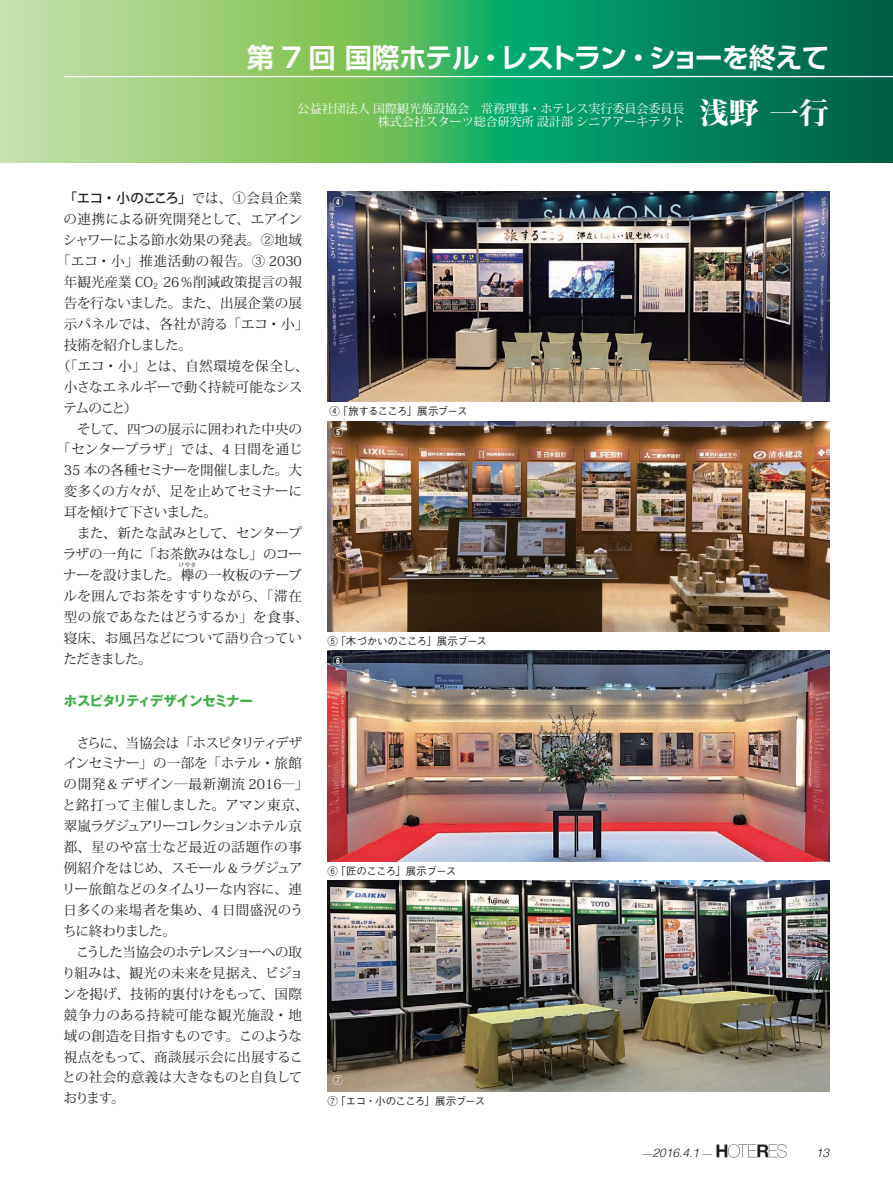
<style>
.page{position:relative;width:893px;height:1191px;background:#fff}
.page>*{position:absolute;margin:0;border:0;box-sizing:border-box;transform-origin:0 0}
.t1{font:30px "Midashi Min Pro MA31";color:#fff}
.t2{font:700 27.3px "Shin Go Pr 5 De";letter-spacing:-.035em;color:#fff}
.t3{font:13.5px/20.9px "Koz Min Pro";color:#231f20}
.t4{font:13.5px "Koz Min Pro";letter-spacing:-.06em;color:#231f20}
.t5{font:13.5px "Koz Min Pro";letter-spacing:.035em;color:#231f20}
.t6{font:13.5px "Koz Min Pro";letter-spacing:.02em;color:#231f20}
.t7{font:13.5px "Koz Min Pro";letter-spacing:-.04em;color:#231f20}
.t8{font:500 13.5px "Koz Go Pr 6 N";letter-spacing:-.065em;color:#231f20}
.t9{font:13.5px "Koz Min Pro";letter-spacing:-.035em;color:#231f20}
.t10{font:13.5px "Koz Min Pro";letter-spacing:-.02em;color:#231f20}
.t11{font:700 13.5px "Gothic MB101 Pro";letter-spacing:-.075em;color:#40ae49}
.t12{font:12px/13.5px "Koz Min Pro";color:#fff;text-align:right}
.t13{font:italic 300 12px "Helvetica";color:#231f20}
.t14{font:500 10.5px "Gothic BBB Pro";letter-spacing:-.065em;color:#231f20}
.t15{font:10.5px "Midashi Go Pro MB31";color:#fff}
.t16{font:500 10.5px "Gothic BBB Pro";color:#fff}
.t17{font:6px "Koz Min Pr 6 N";color:#231f20}
.s1{font-family:"Koz Min Pro";font-weight:400}
.s2{font-family:"Koz Min Pr 6 N";font-weight:200;font-style:normal;font-size:10.5px}
</style>
<div class="page">
<svg style="left:716px;top:1144px;width:71px;height:13px"></svg>
<svg style="left:0;top:0;width:893px;height:163px;background:#4cab69"></svg>
<hr style="left:64px;top:76px;width:829px;height:1px;background:#fff">
<img style="left:327px;top:191px;width:502px;height:211px">
<img style="left:327px;top:421px;width:502px;height:210px">
<img style="left:327px;top:651px;width:502px;height:210px">
<img style="left:327px;top:880px;width:502px;height:211px">
<h2 class="t2" style="left:247px;top:35px;width:584px">第 7 回 国際ホテル・レストラン・ショーを終えて</h2>
<p class="t12" style="left:298px;top:101px;width:388px">公益社団法人 国際観光施設協会　常務理事・ホテレス実行委員会委員長株式会社スターツ総合研究所 設計部 シニアアーキテクト</p>
<h1 class="t1" style="left:699px;top:90px;width:131px">浅野 一行</h1>
<p class="t8" style="left:64px;top:191px;width:240px">「エコ・小のこころ」<span class="s1">では、①会員企業</span></p>
<p class="t3" style="left:64px;top:208px;width:240px">の連携による研究開発として、エアイン</p>
<p class="t3" style="left:63px;top:229px;width:240px">シャワーによる節水効果の発表。②地域</p>
<p class="t5" style="left:57px;top:251px;width:246px">「エコ・小」推進活動の報告。③ 2030</p>
<p class="t3" style="left:64px;top:271px;width:240px">年観光産業 CO<sub>2</sub> 26％削減政策提言の報</p>
<p class="t3" style="left:64px;top:292px;width:240px">告を行ないました。また、出展企業の展</p>
<p class="t3" style="left:64px;top:313px;width:246px">示パネルでは、各社が誇る「エコ・小」</p>
<p class="t4" style="left:64px;top:335px;width:129px">技術を紹介しました。</p>
<p class="t6" style="left:57px;top:356px;width:253px">（「エコ・小」とは、自然環境を保全し、</p>
<p class="t3" style="left:64px;top:376px;width:240px">小さなエネルギーで動く持続可能なシス</p>
<p class="t3" style="left:63px;top:397px;width:75px">テムのこと）</p>
<p class="t3" style="left:64px;top:418px;width:240px">　そして、四つの展示に囲われた中央の</p>
<p class="t3" style="left:57px;top:438px;width:247px">「センタープラザ」では、4 日間を通じ</p>
<p class="t7" style="left:64px;top:461px;width:240px">35 本の各種セミナーを開催しました。大</p>
<p class="t3" style="left:64px;top:480px;width:240px">変多くの方々が、足を止めてセミナーに</p>
<p class="t4" style="left:64px;top:503px;width:155px">耳を傾けて下さいました。</p>
<p class="t9" style="left:64px;top:524px;width:240px">　また、新たな試みとして、センタープ</p>
<p class="t3" style="left:63px;top:543px;width:241px">ラザの一角に「お茶飲みはなし」のコー</p>
<p class="t10" style="left:63px;top:565px;width:240px">ナーを設けました。欅の一枚板のテーブ</p>
<p class="t17" style="left:179px;top:562px;width:19px">けやき</p>
<p class="t3" style="left:63px;top:585px;width:246px">ルを囲んでお茶をすすりながら、「滞在型の旅であなたはどうするか」を食事、寝床、お風呂などについて語り合っていただきました。</p>
<p class="t11" style="left:64px;top:689px;width:191px">ホスピタリティデザインセミナー</p>
<p class="t3" style="left:62px;top:731px;width:248px">　さらに、当協会は「ホスピタリティデザインセミナー」の一部を「ホテル・旅館の開発＆デザイン―最新潮流 2016―」と銘打って主催しました。アマン東京、翠嵐ラグジュアリーコレクションホテル京都、星のや富士など最近の話題作の事例紹介をはじめ、スモール＆ラグジュアリー旅館などのタイムリーな内容に、連日多くの来場者を集め、4 日間盛況のうちに終わりました。<br>　こうした当協会のホテレスショーへの取り組みは、観光の未来を見据え、ビジョンを掲げ、技術的裏付けをもって、国際競争力のある持続可能な観光施設・地域の創造を目指すものです。このような視点をもって、商談展示会に出展することの社会的意義は大きなものと自負しております。</p>
<p class="t15" style="left:333px;top:194px;width:12px">④</p>
<p class="t14" style="left:330px;top:403px;width:139px">④「旅するこころ」展示ブース</p>
<p class="t15" style="left:333px;top:423px;width:12px">⑤</p>
<p class="t14" style="left:327px;top:633px;width:161px">⑤「木づかいのこころ」展示ブース</p>
<p class="t15" style="left:333px;top:653px;width:12px">⑥</p>
<p class="t14" style="left:327px;top:862px;width:130px">⑥「匠のこころ」展示ブース</p>
<p class="t16" style="left:333px;top:1072px;width:12px">⑦</p>
<p class="t14" style="left:327px;top:1092px;width:159px">⑦「エコ・小のこころ」展示ブース</p>
<p class="t13" style="left:642px;top:1142px;width:72px"><span class="s2">—</span>2016.4.1 <span class="s2">—</span></p>
<p class="t13" style="left:816px;top:1142px;width:15px">13</p>
</div>
